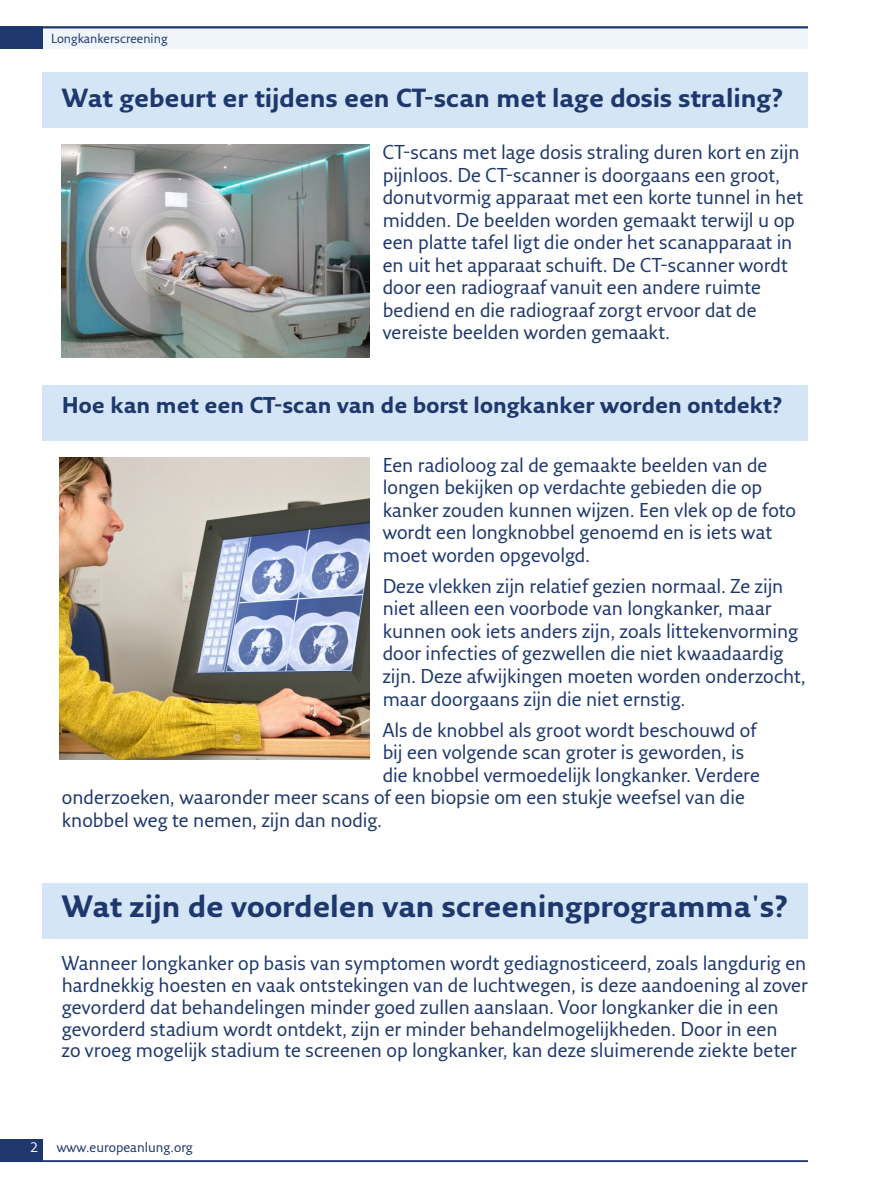
<style>
.page{position:relative;width:893px;height:1191px;background:#fff}
.page>*{position:absolute;margin:0;border:0;box-sizing:border-box;transform-origin:0 0}
.t1{font:700 30px "Fresco Sans Pro";color:#1e376d}
.t2{font:700 25.5px "Fresco Sans Pro";color:#1e376d}
.t3{font:700 22.2px "Fresco Sans Pro";color:#1e376d}
.H___B-head{font:19.5px/22.5px "Fresco Sans Pro";color:#1e376d}
.Running_foot_left{font:13.5px "Fresco Sans Pro";color:#1e376d}
.t4{font:13.5px "Fresco Sans Pro";color:#fff}
.Running_head_left{font:12.75px "Fresco Sans Pro";color:#1e376d}
</style>
<div class="page">
<div style="left:0;top:26px;width:808px;height:23px;background:#eff5fb"></div>
<div style="left:0;top:1138px;width:43px;height:23px;background:#1e376d"></div>
<div style="left:0;top:26px;width:43px;height:23px;background:#1e376d"></div>
<hr style="left:0;top:1160px;width:808px;height:2px;background:#1e376d">
<hr style="left:0;top:26px;width:808px;height:2px;background:#1e376d">
<div style="left:43px;top:72px;width:765px;height:56px;background:#d4e5f5"></div>
<div style="left:43px;top:385px;width:765px;height:56px;background:#d4e5f5"></div>
<div style="left:43px;top:883px;width:765px;height:56px;background:#d4e5f5"></div>
<img style="left:62px;top:144px;width:308px;height:213px">
<img style="left:60px;top:457px;width:310px;height:302px">
<p class="Running_head_left" style="left:51px;top:30px;width:118px">Longkankerscreening</p>
<p class="t2" style="left:62px;top:82px;width:723px">Wat gebeurt er tijdens een CT-scan met lage dosis straling?</p>
<p class="H___B-head" style="left:383px;top:140px;width:422px">CT-scans met lage dosis straling duren kort en zijn pijnloos. De CT-scanner is doorgaans een groot, donutvormig apparaat met een korte tunnel in het midden. De beelden worden gemaakt terwijl u op een platte tafel ligt die onder het scanapparaat in en uit het apparaat schuift. De CT-scanner wordt door een radiograaf vanuit een andere ruimte bediend en die radiograaf zorgt ervoor dat de vereiste beelden worden gemaakt.</p>
<p class="t3" style="left:62px;top:391px;width:722px">Hoe kan met een CT-scan van de borst longkanker worden ontdekt?</p>
<p class="H___B-head" style="left:383px;top:453px;width:415px">Een radioloog zal de gemaakte beelden van de longen bekijken op verdachte gebieden die op kanker zouden kunnen wijzen. Een vlek op de foto wordt een longknobbel genoemd en is iets wat moet worden opgevolgd.</p>
<p class="H___B-head" style="left:383px;top:574px;width:425px">Deze vlekken zijn relatief gezien normaal. Ze zijn niet alleen een voorbode van longkanker, maar kunnen ook iets anders zijn, zoals littekenvorming door infecties of gezwellen die niet kwaadaardig zijn. Deze afwijkingen moeten worden onderzocht, maar doorgaans zijn die niet ernstig.</p>
<p class="H___B-head" style="left:383px;top:718px;width:375px">Als de knobbel als groot wordt beschouwd of</p>
<p class="H___B-head" style="left:383px;top:740px;width:363px">bij een volgende scan groter is geworden, is</p>
<p class="H___B-head" style="left:383px;top:763px;width:379px">die knobbel vermoedelijk longkanker. Verdere</p>
<p class="H___B-head" style="left:62px;top:785px;width:685px">onderzoeken, waaronder meer scans of een biopsie om een stukje weefsel van die</p>
<p class="H___B-head" style="left:62px;top:808px;width:322px">knobbel weg te nemen, zijn dan nodig.</p>
<p class="t1" style="left:62px;top:887px;width:727px">Wat zijn de voordelen van screeningprogramma's?</p>
<p class="H___B-head" style="left:62px;top:952px;width:747px;line-height:21.8px">Wanneer longkanker op basis van symptomen wordt gediagnosticeerd, zoals langdurig en hardnekkig hoesten en vaak ontstekingen van de luchtwegen, is deze aandoening al zover gevorderd dat behandelingen minder goed zullen aanslaan. Voor longkanker die in een gevorderd stadium wordt ontdekt, zijn er minder behandelmogelijkheden. Door in een<br>zo vroeg mogelijk stadium te screenen op longkanker, kan deze sluimerende ziekte beter</p>
<p class="t4" style="left:30px;top:1139px;width:10px">2</p>
<p class="Running_foot_left" style="left:57px;top:1138px;width:138px">www.europeanlung.org</p>
</div>
